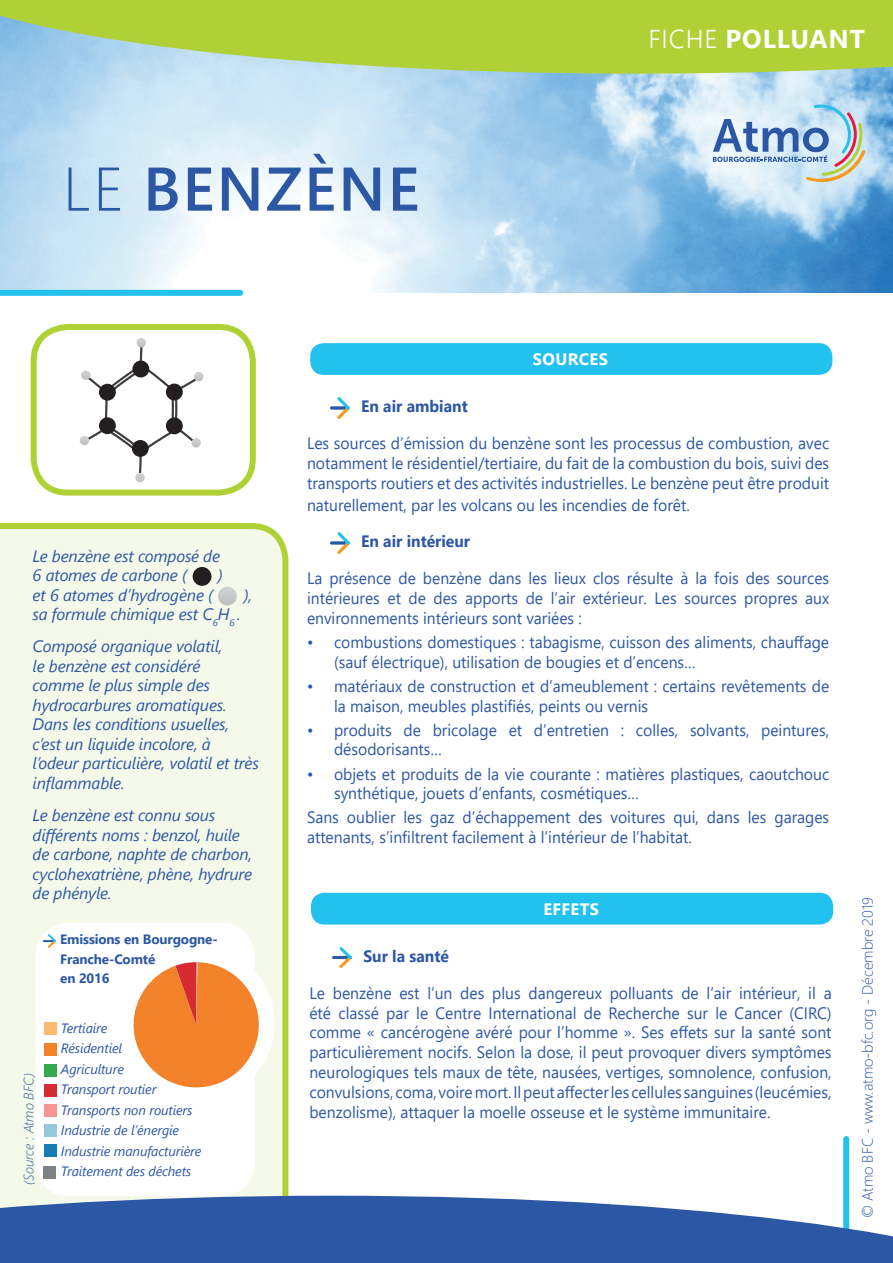
<style>
.page{position:relative;width:893px;height:1263px;background:#fff}
.page>*{position:absolute;margin:0;border:0;box-sizing:border-box;transform-origin:0 0}
.t1{font:600 61.5px "Segoe UI";letter-spacing:.035em;color:#2c57a5}
.t2{font:700 25.8px "Segoe UI";letter-spacing:.035em;color:#fff}
.t3{font:21.6px "Segoe UI Emoji";color:#fff}
.t4{font:16.5px/19.8px "Segoe UI";color:#2c57a5;scale:.95 1}
.t5{font:italic 16.5px/19.5px "Segoe UI";letter-spacing:-.01em;color:#2c57a5}
.t6{font:700 16.5px "Segoe UI";color:#2c57a5;scale:.95 1}
.t7{font:700 16.5px "Segoe UI";letter-spacing:.025em;color:#fff}
.t8{font:15.9px "Segoe UI Emoji";color:#231f20}
.t9{font:300 15px "Segoe UI";color:#2c57a5}
.t10{font:italic 13.5px/20.5px "Segoe UI";letter-spacing:-.01em;color:#2c57a5}
.t11{font:700 13.5px/19.5px "Segoe UI";letter-spacing:-.01em;color:#2c57a5}
.t12{font:italic 300 13.5px "Segoe UI";color:#2c57a5}
.s1{font-weight:300}
</style>
<div class="page">
<div style="left:0;top:523px;width:288px;height:673px;background:#f5f9e9"></div>
<div style="left:31px;top:324px;width:225px;height:172px;border:6px solid #b0d136;border-radius:34px"></div>
<img style="left:0;top:74px;width:893px;height:219px">
<div style="left:843px;top:1139px;width:6px;height:124px;background:#23c1ed"></div>
<svg style="left:0;top:0;width:893px;height:74px;background:#afd156"></svg>
<div style="left:0;top:290px;width:240px;height:6px;background:#23c1ed"></div>
<svg style="left:713px;top:105px;width:152px;height:77px;background:#bacedf"></svg>
<img style="left:330px;top:398px;width:19px;height:20px">
<img style="left:337px;top:533px;width:12px;height:20px">
<div style="left:310px;top:343px;width:522px;height:32px;background:#23c1ed;border-radius:14px"></div>
<div style="left:36px;top:923px;width:219px;height:273px;background:#fff;border-radius:34px"></div>
<div style="left:118px;top:945px;width:157px;height:157px;background:#fff;border-radius:50%"></div>
<svg style="left:44px;top:934px;width:12px;height:13px"></svg>
<div style="left:44px;top:1022px;width:13px;height:13px;background:#fcba70"></div>
<div style="left:44px;top:1043px;width:13px;height:12px;background:#f4822a"></div>
<div style="left:44px;top:1064px;width:13px;height:12px;background:#33a949"></div>
<div style="left:44px;top:1084px;width:13px;height:12px;background:#d62b30"></div>
<div style="left:44px;top:1104px;width:13px;height:13px;background:#f59594"></div>
<div style="left:44px;top:1124px;width:13px;height:13px;background:#97c9dd"></div>
<div style="left:44px;top:1144px;width:13px;height:13px;background:#177cb6"></div>
<div style="left:43px;top:1166px;width:13px;height:13px;background:#7f8284"></div>
<svg style="left:133px;top:962px;width:127px;height:126px"></svg>
<svg style="left:0;top:1196px;width:893px;height:67px;background:#476db0"></svg>
<div style="left:166px;top:417px;width:17px;height:17px;background:#231f20;border-radius:50%"></div>
<div style="left:99px;top:417px;width:17px;height:17px;background:#231f20;border-radius:50%"></div>
<svg style="left:80px;top:428px;width:121px;height:54px"></svg>
<svg style="left:81px;top:338px;width:123px;height:84px"></svg>
<img style="left:333px;top:947px;width:18px;height:21px">
<div style="left:311px;top:893px;width:522px;height:31px;background:#23c1ed;border-radius:14px"></div>
<div style="left:193px;top:567px;width:18px;height:19px;background:#231f20;border-radius:50%"></div>
<div style="left:218px;top:587px;width:19px;height:18px;background:#c8c9cb;border-radius:9px"></div>
<svg style="left:110px;top:489px;width:16px;height:7px"></svg>
<svg style="left:136px;top:493px;width:7px;height:3px"></svg>
<svg style="left:161px;top:493px;width:7px;height:3px"></svg>
<svg style="left:330px;top:541px;width:8px;height:12px"></svg>
<svg style="left:231px;top:810px;width:21px;height:12px"></svg>
<svg style="left:274px;top:810px;width:7px;height:8px"></svg>
<svg style="left:271px;top:732px;width:10px;height:8px"></svg>
<svg style="left:287px;top:653px;width:2px;height:15px"></svg>
<svg style="left:276px;top:678px;width:13px;height:42px"></svg>
<svg style="left:256px;top:750px;width:23px;height:25px"></svg>
<svg style="left:254px;top:782px;width:9px;height:12px"></svg>
<h1 class="t1" style="left:63px;top:131px;width:358px"><span class="s1">LE</span> BENZÈNE</h1>
<h2 class="t2" style="left:648px;top:15px;width:218px"><span class="s1">FICHE</span> POLLUANT</h2>
<p class="t7" style="left:533px;top:344px;width:77px">SOURCES</p>
<p class="t5" style="left:33px;top:543px;width:189px">Le benzène est composé de<br>6 atomes de carbone (</p>
<p class="t5" style="left:218px;top:563px;width:7px">)</p>
<p class="t5" style="left:33px;top:582px;width:182px">et 6 atomes d’hydrogène (</p>
<p class="t5" style="left:244px;top:582px;width:10px">),</p>
<p class="t5" style="left:33px;top:595px;width:210px;line-height:32.2px">sa formule chimique est C<sub>6</sub>H<sub>6</sub> .<br>Composé organique volatil,</p>
<p class="t5" style="left:33px;top:654px;width:228px">le benzène est considéré<br>comme le plus simple des hydrocarbures aromatiques.<br>Dans les conditions usuelles, c’est un liquide incolore, à l’odeur particulière, volatil et très inflammable.</p>
<p class="t5" style="left:33px;top:803px;width:221px">Le benzène est connu sous différents noms : benzol, huile de carbone, naphte de charbon, cyclohexatriène, phène, hydrure de phényle.</p>
<p class="t12" style="left:16px;top:1185px;width:114px;rotate:-90deg">(Source : Atmo BFC)</p>
<p class="t11" style="left:60px;top:929px;width:159px">Emissions en Bourgogne-<br>Franche-Comté<br>en 2016</p>
<p class="t10" style="left:61px;top:1015px;width:142px">Tertiaire<br>Résidentiel<br>Agriculture<br>Transport routier<br>Transports non routiers<br>Industrie de l’énergie<br>Industrie manufacturière<br>Traitement des déchets</p>
<p class="t6" style="left:361px;top:391px;width:114px">En air ambiant</p>
<p class="t4" style="left:307px;top:432px;width:551px;text-align:justify">Les sources d’émission du benzène sont les processus de combustion, avec notamment le résidentiel/tertiaire, du fait de la combustion du bois, suivi des transports routiers et des activités industrielles. Le benzène peut être produit</p>
<p class="t4" style="left:307px;top:493px;width:404px">naturellement, par les volcans ou les incendies de forêt.</p>
<p class="t6" style="left:361px;top:526px;width:116px">En air intérieur</p>
<p class="t4" style="left:307px;top:567px;width:551px;text-align:justify">La présence de benzène dans les lieux clos résulte à la fois des sources intérieures et de des apports de l’air extérieur. Les sources propres aux environnements intérieurs sont variées :</p>
<p class="t4" style="left:334px;top:631px;width:523px;text-indent:-27px">• combustions domestiques : tabagisme, cuisson des aliments, chauffage (sauf électrique), utilisation de bougies et d’encens…</p>
<p class="t4" style="left:334px;top:675px;width:523px;text-indent:-27px">• matériaux de construction et d’ameublement : certains revêtements de la maison, meubles plastifiés, peints ou vernis</p>
<p class="t4" style="left:334px;top:718px;width:523px;text-indent:-27px">• produits de bricolage et d’entretien : colles, solvants, peintures, désodorisants…</p>
<p class="t4" style="left:334px;top:762px;width:523px;text-indent:-27px">• objets et produits de la vie courante : matières plastiques, caoutchouc synthétique, jouets d’enfants, cosmétiques…</p>
<p class="t4" style="left:307px;top:806px;width:551px">Sans oublier les gaz d’échappement des voitures qui, dans les garages attenants, s’infiltrent facilement à l’intérieur de l’habitat.</p>
<p class="t8" style="left:524px;top:505px;width:79px">▼ ● ■➔■</p>
<h3 class="t3" style="left:333px;top:682px;width:7px">●</h3>
<p class="t7" style="left:543px;top:893px;width:57px">EFFETS</p>
<p class="t6" style="left:363px;top:941px;width:92px">Sur la santé</p>
<p class="t4" style="left:309px;top:982px;width:551px;text-align:justify">Le benzène est l’un des plus dangereux polluants de l’air intérieur, il a été classé par le Centre International de Recherche sur le Cancer (CIRC) comme « cancérogène avéré pour l’homme ». Ses effets sur la santé sont particulièrement nocifs. Selon la dose, il peut provoquer divers symptômes neurologiques tels maux de tête, nausées, vertiges, somnolence, confusion, convulsions, coma, voire mort. Il peut affecter les cellules sanguines (leucémies, benzolisme), attaquer la moelle osseuse et le système immunitaire.</p>
<p class="t9" style="left:853px;top:1218px;width:323px;rotate:-90deg">© Atmo BFC - www.atmo-bfc.org - Décembre 2019</p>
</div>
